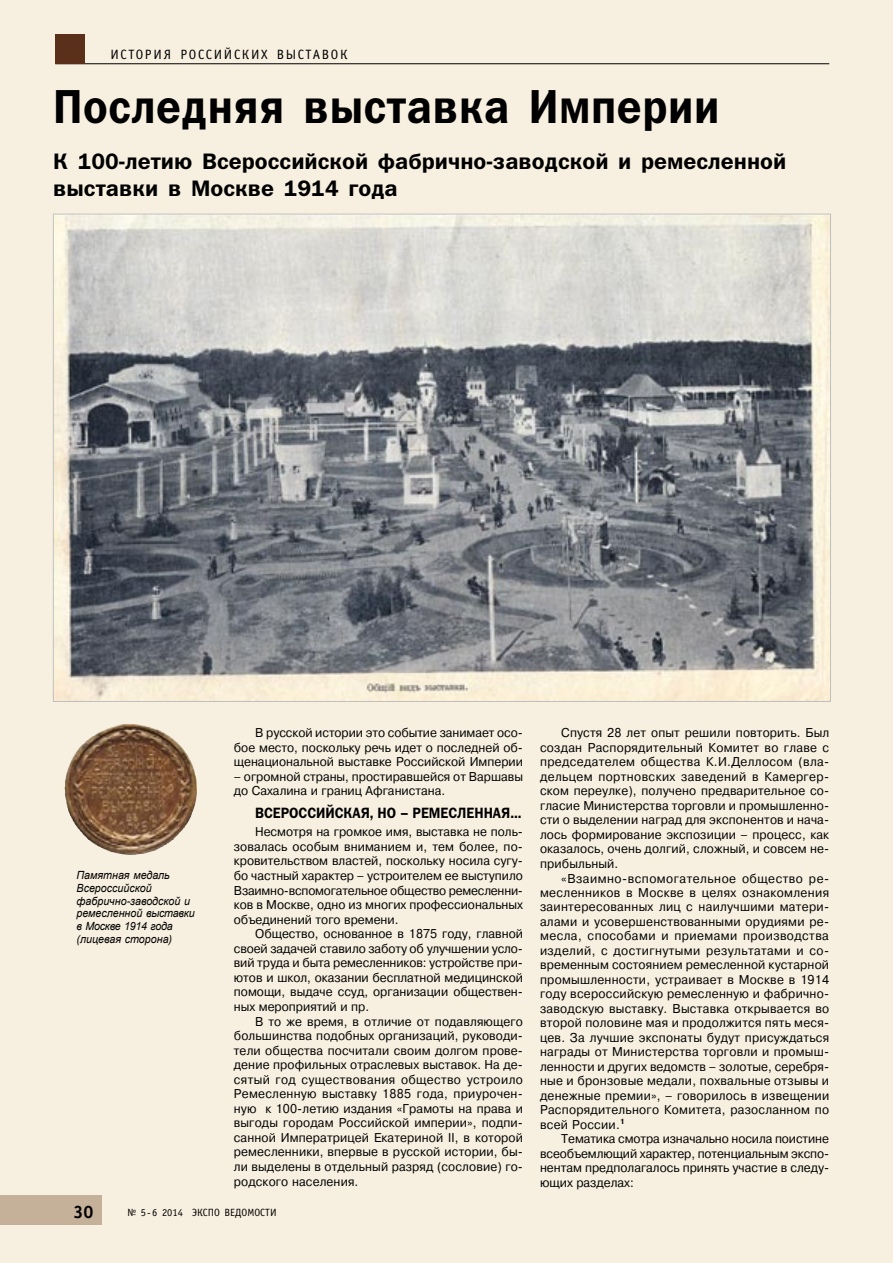
<style>
.page{position:relative;width:893px;height:1263px;background:#fff}
.page>*{position:absolute;margin:0;border:0;box-sizing:border-box;transform-origin:0 0}
.Заголовок_статьи_Frunklin_Demi{font:48px "Franklin Gothic Demi C";letter-spacing:.015em;color:#000;scale:.9 1}
.Врезка_Officina{font:22.5px/27px "Franklin Gothic Demi C";color:#000}
.t1{font:700 18px "Officina Sans C";color:#000}
.Основной_текст_PragmC{font:15px "Franklin Gothic Demi C";color:#000;scale:.9 1}
.Рубрика{font:13.5px "Officina Sans C";letter-spacing:.12em;color:#000}
.Основной_текст_PragmC-2{font:12.75px/14.5px "Pragmatica C";color:#000;text-align:justify;scale:.95 1}
.Подпись_к_рисункам{font:italic 11.25px/12.8px "Arial";color:#000;scale:.95 1}
.t2{font:10.5px "Officina Sans C";color:#000}
</style>
<div class="page">
<div style="left:0;top:0;width:892px;height:1263px;background:#f7f0e0"></div>
<div style="left:0;top:1195px;width:102px;height:30px;background:#c5b099"></div>
<hr style="left:55px;top:63px;width:774px;height:1px;background:#000">
<div style="left:55px;top:34px;width:30px;height:30px;background:#5a301b"></div>
<svg style="left:892px;top:0;width:1px;height:1263px"></svg>
<img style="left:55px;top:216px;width:774px;height:484px">
<img style="left:67px;top:736px;width:130px;height:120px">
<p class="Рубрика" style="left:111px;top:47px;width:238px">ИСТОРИЯ РОССИЙСКИХ ВЫСТАВОК</p>
<p class="Заголовок_статьи_Frunklin_Demi" style="left:53px;top:79px;width:742px">Последняя выставка Империи</p>
<p class="Врезка_Officina" style="left:53px;top:148px;width:735px">К 100-летию Всероссийской фабрично-заводской и ремесленной выставки в Москве 1914 года</p>
<p class="Подпись_к_рисункам" style="left:77px;top:869px;width:126px">Памятная медаль<br>Всероссийской фабрично-заводской и ремесленной выставки в Москве 1914 года</p>
<p class="Подпись_к_рисункам" style="left:77px;top:933px;width:102px">(лицевая сторона)</p>
<p class="Основной_текст_PragmC-2" style="left:234px;top:726px;width:306px;text-indent:21px">В русской истории это событие занимает осо&shy;бое место, поскольку речь идет о последней об&shy;щенациональной выставке Российской Империи</p>
<p class="Основной_текст_PragmC-2" style="left:234px;top:769px;width:306px">– огромной страны, простиравшейся от Варшавы до Сахалина и границ Афганистана.</p>
<p class="Основной_текст_PragmC" style="left:255px;top:804px;width:298px">ВСЕРОССИЙСКАЯ, НО – РЕМЕСЛЕННАЯ...</p>
<p class="Основной_текст_PragmC-2" style="left:234px;top:825px;width:306px;text-indent:21px">Несмотря на громкое имя, выставка не поль&shy;зовалась особым вниманием и, тем более, по&shy;кровительством властей, поскольку носила сугу&shy;бо частный характер – устроителем ее выступило Взаимно-вспомогательное общество ремесленни&shy;ков в Москве, одно из многих профессиональных объединений того времени.</p>
<p class="Основной_текст_PragmC-2" style="left:234px;top:927px;width:306px;text-indent:21px">Общество, основанное в 1875 году, главной своей задачей ставило заботу об улучшении усло&shy;вий труда и быта ремесленников: устройстве при&shy;ютов и школ, оказании бесплатной медицинской помощи, выдаче ссуд, организации обществен&shy;ных мероприятий и пр.</p>
<p class="Основной_текст_PragmC-2" style="left:234px;top:1014px;width:306px;text-indent:21px">В то же время, в отличие от подавляющего большинства подобных организаций, руководи&shy;тели общества посчитали своим долгом прове&shy;дение профильных отраслевых выставок. На де&shy;сятый год существования общество устроило Ремесленную выставку 1885 года, приурочен&shy;ную к 100-летию издания «Грамоты на права и выгоды городам Российской империи», подпи&shy;санной Императрицей Екатериной II, в которой ремесленники, впервые в русской истории, бы&shy;ли выделены в отдельный разряд (сословие) го&shy;родского населения.</p>
<p class="t1" style="left:74px;top:1201px;width:22px">30</p>
<p class="t2" style="left:127px;top:1207px;width:151px">№ 5 6 2014 ЭКСПО ВЕДОМОСТИ</p>
<p class="Основной_текст_PragmC-2" style="left:540px;top:726px;width:306px;text-indent:21px">Спустя 28 лет опыт решили повторить. Был создан Распорядительный Комитет во главе с председателем общества К.И.Деллосом (вла&shy;дельцем портновских заведений в Камергер&shy;ском переулке), получено предварительное со&shy;гласие Министерства торговли и промышленно&shy;сти о выделении наград для экспонентов и нача&shy;лось формирование экспозиции – процесс, как оказалось, очень долгий, сложный, и совсем не&shy;прибыльный.</p>
<p class="Основной_текст_PragmC-2" style="left:540px;top:871px;width:306px;text-indent:21px">«Взаимно-вспомогательное общество ре&shy;месленников в Москве в целях ознакомления заинтересованных лиц с наилучшими матери&shy;алами и усовершенствованными орудиями ре&shy;месла, способами и приемами производства изделий, с достигнутыми результатами и со&shy;временным состоянием ремесленной кустарной промышленности, устраивает в Москве в 1914 году всероссийскую ремесленную и фабрично&shy;заводскую выставку. Выставка открывается во второй половине мая и продолжится пять меся&shy;цев. За лучшие экспонаты будут присуждаться награды от Министерства торговли и промыш&shy;ленности и других ведомств – золотые, серебря&shy;ные и бронзовые медали, похвальные отзывы и денежные премии», – говорилось в извещении Распорядительного Комитета, разосланном по всей России.<sup>1</sup></p>
<p class="Основной_текст_PragmC-2" style="left:540px;top:1132px;width:306px;text-indent:21px">Тематика смотра изначально носила поистине всеобъемлющий характер, потенциальным экспо&shy;нентам предполагалось принять участие в следу&shy;ющих разделах:</p>
</div>
